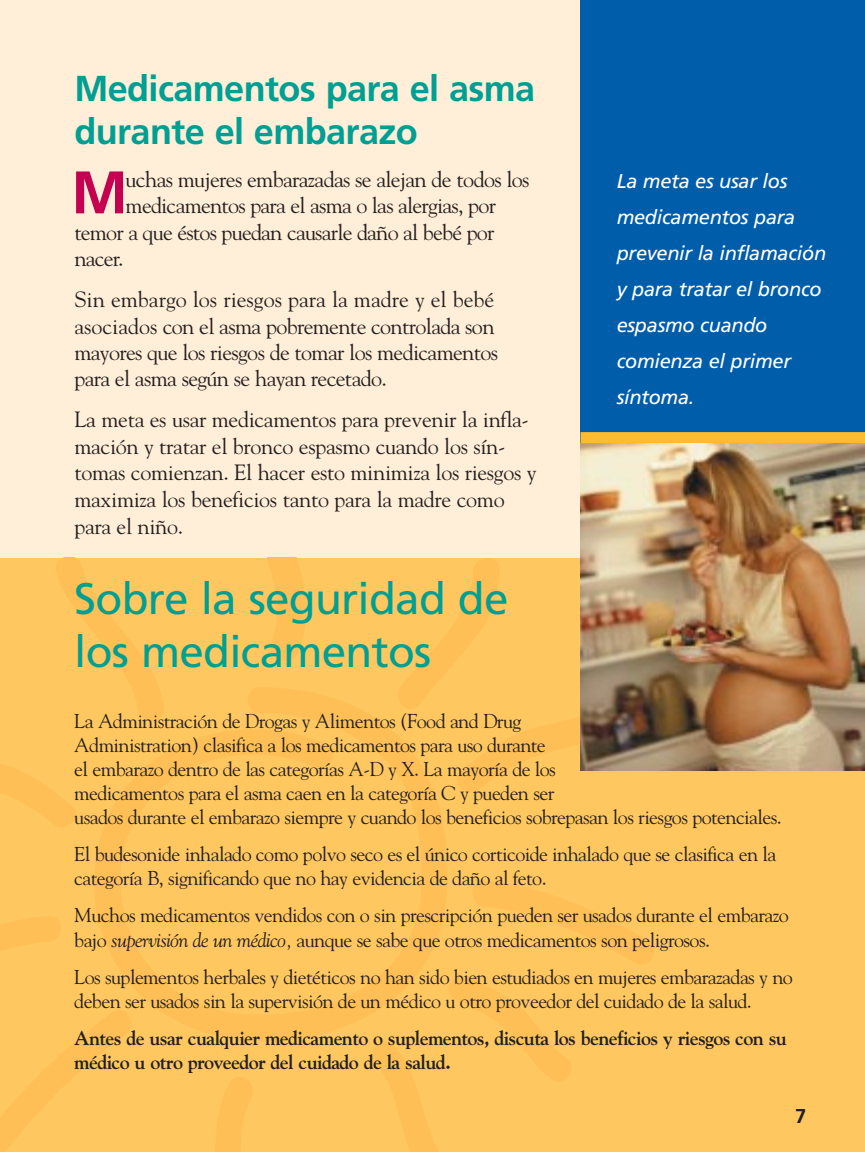
<style>
.page{position:relative;width:865px;height:1152px;background:#fff}
.page>*{position:absolute;margin:0;border:0;box-sizing:border-box;transform-origin:0 0}
.t1{font:700 60px "Frutiger";color:#c60051}
.t2{font:44px/52.8px "Frutiger";letter-spacing:-.015em;color:#009f93}
.t3{font:700 36px/43.2px "Frutiger";letter-spacing:-.015em;color:#009f93}
.t4{font:22px/26.6px "Goudy";letter-spacing:-.03em;color:#231f1f}
.t5{font:20px/24px "Goudy";letter-spacing:-.03em;color:#231f1f}
.t6{font:700 20px/24px "Goudy";letter-spacing:-.035em;color:#231f1f}
.t7{font:italic 20px/36px "Frutiger";letter-spacing:-.015em;color:#fff}
.t8{font:700 20px "Frutiger";color:#231f1f}
.s1{font-style:italic}
</style>
<div class="page">
<div style="left:0;top:0;width:864px;height:1151px;background:#ffeed8"></div>
<div style="left:580px;top:0;width:284px;height:1151px;background:#005daa"></div>
<div style="left:0;top:557px;width:864px;height:594px;background:#ffc75f"></div>
<svg style="left:390px;top:557px;width:243px;height:214px"></svg>
<div style="left:580px;top:432px;width:284px;height:12px;background:#fdbb2f"></div>
<img style="left:580px;top:443px;width:284px;height:327px">
<h3 class="t3" style="left:74px;top:69px;width:462px">Medicamentos para el asma durante el embarazo</h3>
<h1 class="t1" style="left:71px;top:168px;width:58px">M</h1>
<p class="t4" style="left:126px;top:168px;width:405px">uchas mujeres embarazadas se alejan de todos los</p>
<p class="t4" style="left:126px;top:194px;width:372px">medicamentos para el asma o las alergias, por</p>
<p class="t4" style="left:74px;top:220px;width:421px">temor a que éstos puedan causarle daño al bebé por</p>
<p class="t4" style="left:74px;top:247px;width:51px">nacer.</p>
<p class="t4" style="left:74px;top:288px;width:425px">Sin embargo los riesgos para la madre y el bebé asociados con el asma pobremente controlada son mayores que los riesgos de tomar los medicamentos para el asma según se hayan recetado.</p>
<p class="t4" style="left:74px;top:408px;width:463px">La meta es usar medicamentos para prevenir la infla&shy;mación y tratar el bronco espasmo cuando los sín&shy;tomas comienzan. El hacer esto minimiza los riesgos y maximiza los beneficios tanto para la madre como para el niño.</p>
<h2 class="t2" style="left:74px;top:576px;width:435px">Sobre la seguridad de los medicamentos</h2>
<p class="t7" style="left:616px;top:164px;width:211px">La meta es usar los medicamentos para prevenir la inflamación y para tratar el bronco espasmo cuando comienza el primer síntoma.</p>
<p class="t5" style="left:74px;top:711px;width:708px">La Administración de Drogas y Alimentos (Food and Drug<br>Administration) clasifica a los medicamentos para uso durante<br>el embarazo dentro de las categorías A-D y X. La mayoría de los<br>medicamentos para el asma caen en la categoría C y pueden ser<br>usados durante el embarazo siempre y cuando los beneficios sobrepasan los riesgos potenciales.</p>
<p class="t5" style="left:74px;top:844px;width:703px">El budesonide inhalado como polvo seco es el único corticoide inhalado que se clasifica en la categoría B, significando que no hay evidencia de daño al feto.</p>
<p class="t5" style="left:74px;top:905px;width:715px">Muchos medicamentos vendidos con o sin prescripción pueden ser usados durante el embarazo bajo <span class="s1">supervisión de un médico,</span> aunque se sabe que otros medicamentos son peligrosos.</p>
<p class="t5" style="left:74px;top:966px;width:720px">Los suplementos herbales y dietéticos no han sido bien estudiados en mujeres embarazadas y no deben ser usados sin la supervisión de un médico u otro proveedor del cuidado de la salud.</p>
<p class="t6" style="left:74px;top:1027px;width:714px">Antes de usar cualquier medicamento o suplementos, discuta los beneficios y riesgos con su médico u otro proveedor del cuidado de la salud.</p>
<p class="t8" style="left:794px;top:1107px;width:13px">7</p>
</div>
